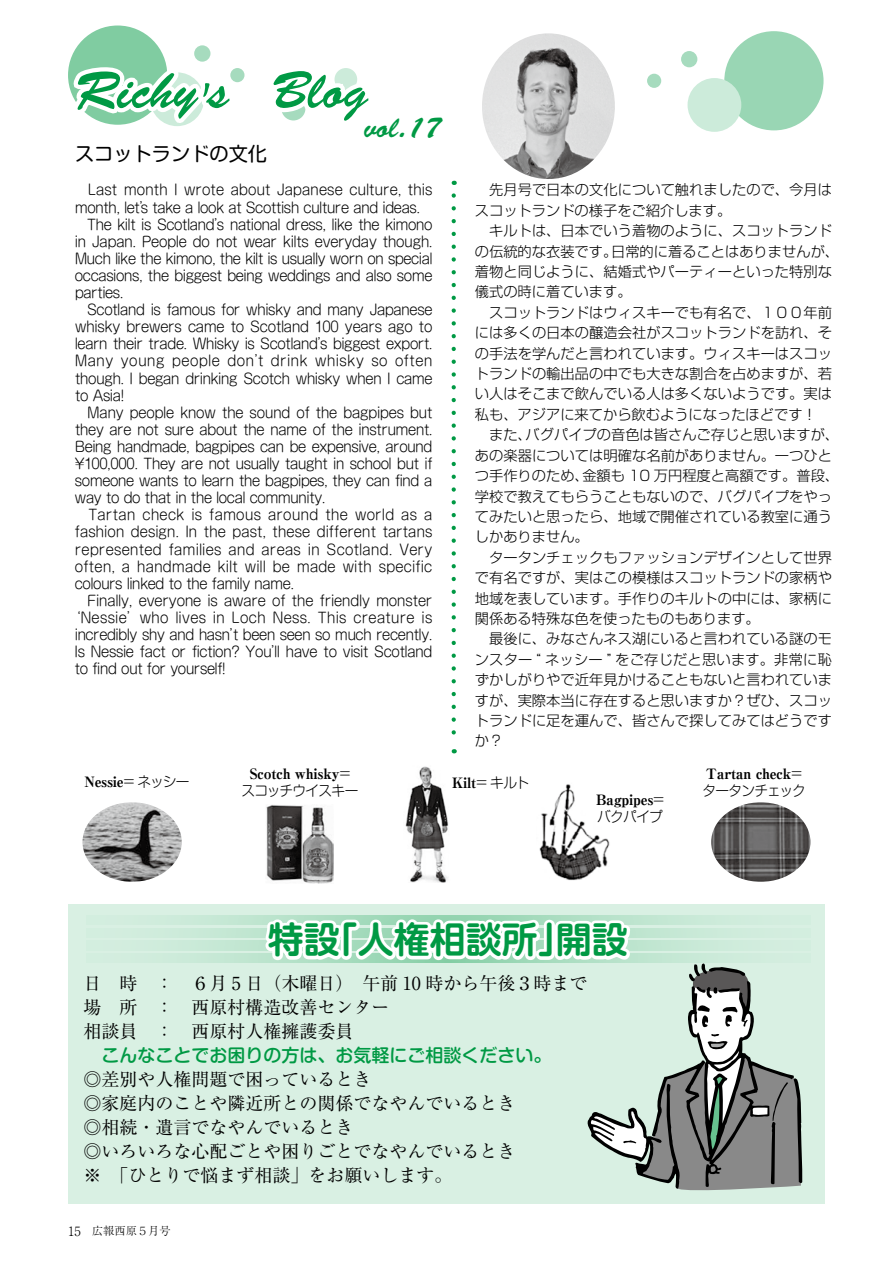
<style>
.page{position:relative;width:893px;height:1263px;background:#fff}
.page>*{position:absolute;margin:0;border:0;box-sizing:border-box;transform-origin:0 0}
.t1{font:52.5px "Brush Script Std";color:#094}
.t2{font:700 36px "Shin M Go Pro De";color:#094}
.t3{font:30px "Brush Script Std";color:#094}
.t4{font:19.2px "Shin M Go Pro";color:#000}
.t5{font:18px/24px "Ryumin Pr 6";color:#000}
.t6{font:500 18px "Shin M Go Pro";color:#094}
.t7{font:300 14.25px/17.1px "Shin M Go Pro";letter-spacing:-.025em;color:#000;scale:.96 1}
.t8{font:300 14.25px/20.4px "Shin Go Pr 6";letter-spacing:.005em;color:#000}
.t9{font:800 14.25px "Ryumin Pr 6";letter-spacing:-.02em;color:#000;scale:.96 1}
.t10{font:300 14.25px "Shin M Go Pro";letter-spacing:-.045em;color:#000;scale:.96 1}
.t11{font:300 14.25px "Shin M Go Pro";letter-spacing:-.005em;color:#000;scale:.96 1}
.t12{font:300 14.25px "Shin M Go Pro";letter-spacing:.015em;color:#000;scale:.96 1}
.t13{font:300 14.25px "Shin M Go Pro";color:#000;scale:.96 1}
.t14{font:300 14.25px "Shin M Go Pro";letter-spacing:.02em;color:#000;scale:.96 1}
.t15{font:300 14.25px "Shin M Go Pro";letter-spacing:.01em;color:#000;scale:.96 1}
.t16{font:300 14.25px "Shin M Go Pro";letter-spacing:-.055em;color:#000;scale:.96 1}
.t17{font:300 14.25px "Shin M Go Pro";letter-spacing:.005em;color:#000;scale:.96 1}
.t18{font:300 14.25px "Shin M Go Pro";letter-spacing:-.065em;color:#000;scale:.96 1}
.t19{font:300 12.75px "Ryumin Pr 6";color:#000}
.t20{font:300 11.25px "Ryumin Pr 6";color:#000}
.s1{font-family:"Shin M Go Pro";font-weight:300}
</style>
<div class="page">
<div style="left:68px;top:26px;width:99px;height:99px;background:#80cca1;border-radius:50%"></div>
<div style="left:194px;top:45px;width:16px;height:17px;background:#a6dbbe;border-radius:50%"></div>
<div style="left:230px;top:68px;width:14px;height:14px;background:#a6dbbe;border-radius:50%"></div>
<svg style="left:68px;top:63px;width:171px;height:63px"></svg>
<div style="left:724px;top:31px;width:99px;height:99px;background:#99d6b4;border-radius:50%"></div>
<div style="left:687px;top:78px;width:54px;height:54px;background:#ccebda;border-radius:50%"></div>
<div style="left:681px;top:51px;width:16px;height:16px;background:#a6dbbe;border-radius:50%"></div>
<div style="left:647px;top:74px;width:14px;height:14px;background:#a6dbbe;border-radius:50%"></div>
<img style="left:482px;top:33px;width:133px;height:146px">
<div style="left:68px;top:904px;width:757px;height:299px;background:#d9f0e3"></div>
<img style="left:82px;top:802px;width:100px;height:80px">
<img style="left:266px;top:805px;width:67px;height:71px">
<img style="left:405px;top:766px;width:44px;height:110px">
<img style="left:539px;top:784px;width:71px;height:92px">
<img style="left:711px;top:802px;width:99px;height:74px">
<svg style="left:282px;top:68px;width:175px;height:685px"></svg>
<svg style="left:162px;top:954px;width:99px;height:9px"></svg>
<svg style="left:162px;top:941px;width:99px;height:9px"></svg>
<svg style="left:163px;top:928px;width:98px;height:9px"></svg>
<svg style="left:164px;top:916px;width:97px;height:9px"></svg>
<svg style="left:261px;top:876px;width:541px;height:314px"></svg>
<h1 class="t1" style="left:75px;top:61px;width:156px">Richy s</h1>
<h1 class="t1" style="left:228px;top:81px;width:20px;rotate:90deg">`</h1>
<h1 class="t1" style="left:271px;top:61px;width:99px">Blog</h1>
<h3 class="t3" style="left:365px;top:111px;width:78px">vol.17</h3>
<h3 class="t4" style="left:75px;top:138px;width:194px">スコットランドの文化</h3>
<p class="t7" style="left:88px;top:180px;width:32px">Last</p>
<p class="t7" style="left:75px;top:197px;width:361px">month, lets’take a look at Scottish culture and ideas.</p>
<p class="t7" style="left:87px;top:214px;width:361px">The kilt is Scotland s’ national dress, like the kimono</p>
<p class="t7" style="left:75px;top:231px;width:374px">in Japan. People do not wear kilts everyday though.</p>
<p class="t10" style="left:75px;top:247px;width:374px">Much like the kimono, the kilt is usually worn on special</p>
<p class="t7" style="left:75px;top:265px;width:374px">occasions, the biggest being weddings and also some</p>
<p class="t7" style="left:75px;top:282px;width:52px">parties.</p>
<p class="t7" style="left:87px;top:299px;width:361px">Scotland is famous for whisky and many Japanese</p>
<p class="t7" style="left:75px;top:317px;width:374px">whisky brewers came to Scotland 100 years ago to</p>
<p class="t7" style="left:75px;top:334px;width:374px">learn their trade. Whisky is Scotland s’biggest export.</p>
<p class="t7" style="left:395px;top:351px;width:41px">often</p>
<p class="t7" style="left:124px;top:180px;width:58px">month I</p>
<p class="t7" style="left:231px;top:180px;width:43px">about</p>
<p class="t7" style="left:277px;top:180px;width:70px">Japanese</p>
<p class="t11" style="left:349px;top:179px;width:56px">culture,</p>
<p class="t7" style="left:408px;top:180px;width:27px">this</p>
<p class="t7" style="left:184px;top:180px;width:43px">wrote</p>
<p class="t14" style="left:227px;top:350px;width:85px">don t’ drink</p>
<p class="t7" style="left:75px;top:351px;width:374px">Many<br>though. I began drinking Scotch whisky when I came to Asia!</p>
<p class="t7" style="left:87px;top:402px;width:361px">Many people know the sound of the bagpipes but</p>
<p class="t7" style="left:75px;top:419px;width:374px">they are not sure about the name of the instrument.</p>
<p class="t7" style="left:75px;top:436px;width:374px">Being handmade, bagpipes can be expensive, around</p>
<p class="t7" style="left:75px;top:453px;width:374px">¥100,000. They are not usually taught in school but if</p>
<p class="t7" style="left:75px;top:470px;width:374px">someone wants to learn the bagpipes, they can find a</p>
<p class="t7" style="left:75px;top:488px;width:263px">way to do that in the local community.</p>
<p class="t7" style="left:424px;top:505px;width:10px">a</p>
<p class="t7" style="left:172px;top:351px;width:52px">people</p>
<p class="t7" style="left:315px;top:351px;width:52px">whisky</p>
<p class="t7" style="left:121px;top:351px;width:47px">young</p>
<p class="t7" style="left:371px;top:351px;width:18px">so</p>
<p class="t7" style="left:142px;top:505px;width:45px">check</p>
<p class="t7" style="left:191px;top:505px;width:13px">is</p>
<p class="t7" style="left:209px;top:505px;width:55px">famous</p>
<p class="t7" style="left:268px;top:505px;width:54px">around</p>
<p class="t7" style="left:325px;top:505px;width:25px">the</p>
<p class="t7" style="left:355px;top:505px;width:43px">world</p>
<p class="t7" style="left:88px;top:505px;width:51px">Tartan</p>
<p class="t7" style="left:401px;top:505px;width:18px">as</p>
<p class="t11" style="left:75px;top:521px;width:247px">fashion design. In the past, these</p>
<p class="t11" style="left:317px;top:521px;width:63px">different</p>
<p class="t13" style="left:383px;top:521px;width:53px">tartans</p>
<p class="t12" style="left:75px;top:538px;width:93px">represented</p>
<p class="t13" style="left:169px;top:538px;width:56px">families</p>
<p class="t7" style="left:228px;top:539px;width:29px">and</p>
<p class="t7" style="left:262px;top:539px;width:43px">areas</p>
<p class="t7" style="left:308px;top:539px;width:14px">in</p>
<p class="t15" style="left:327px;top:538px;width:70px">Scotland.</p>
<p class="t7" style="left:399px;top:539px;width:36px">Very</p>
<p class="t7" style="left:75px;top:556px;width:44px">often,</p>
<p class="t7" style="left:75px;top:573px;width:230px">colours linked to the family name.</p>
<p class="t7" style="left:87px;top:590px;width:361px">Finally, everyone is aware of the friendly monster</p>
<p class="t7" style="left:422px;top:607px;width:13px">is</p>
<p class="t17" style="left:137px;top:555px;width:79px">handmade</p>
<p class="t7" style="left:218px;top:556px;width:23px">kilt</p>
<p class="t7" style="left:245px;top:556px;width:24px">will</p>
<p class="t7" style="left:273px;top:556px;width:20px">be</p>
<p class="t7" style="left:297px;top:556px;width:42px">made</p>
<p class="t7" style="left:343px;top:556px;width:32px">with</p>
<p class="t12" style="left:379px;top:555px;width:57px">specific</p>
<p class="t7" style="left:122px;top:556px;width:10px">a</p>
<p class="t7" style="left:75px;top:607px;width:374px;text-indent:-8px">‘Nessie’who<br>incredibly shy and hasn t’been seen so much recently.<br>Is Nessie fact or fiction? You l l’have to visit Scotland to find out for yourself!</p>
<p class="t7" style="left:175px;top:607px;width:34px">lives</p>
<p class="t7" style="left:213px;top:607px;width:14px">in</p>
<p class="t7" style="left:232px;top:607px;width:37px">Loch</p>
<p class="t7" style="left:273px;top:607px;width:42px">Ness.</p>
<p class="t7" style="left:318px;top:607px;width:31px">This</p>
<p class="t12" style="left:354px;top:606px;width:65px">creature</p>
<p class="t9" style="left:85px;top:770px;width:111px">Nessie<span class="s1">= ネッシー</span></p>
<p class="t9" style="left:250px;top:762px;width:106px">Scotch whisky<span class="s1">=</span></p>
<p class="t16" style="left:242px;top:779px;width:123px">スコッチウイスキー</p>
<p class="t8" style="left:475px;top:178px;width:359px">　先月号で日本の文化について触れましたので、今月は</p>
<p class="t8" style="left:475px;top:199px;width:258px">スコットランドの様子をご紹介します。</p>
<p class="t8" style="left:475px;top:219px;width:359px">　キルトは、日本でいう着物のように、スコットランド</p>
<p class="t8" style="left:611px;top:240px;width:229px">日常的に着ることはありませんが、</p>
<p class="t8" style="left:475px;top:240px;width:359px">の伝統的な衣装です。<br>着物と同じように、結婚式やパーティーといった特別な儀式の時に着ています。<br>　スコットランドはウィスキーでも有名で、１００年前には多くの日本の醸造会社がスコットランドを訪れ、その手法を学んだと言われています。ウィスキーはスコットランドの輸出品の中でも大きな割合を占めますが、若い人はそこまで飲んでいる人は多くないようです。実は私も、アジアに来てから飲むようになったほどです!</p>
<p class="t8" style="left:526px;top:423px;width:315px">バグパイプの音色は皆さんご存じと思いますが、</p>
<p class="t8" style="left:475px;top:423px;width:58px">　また、</p>
<p class="t8" style="left:475px;top:444px;width:359px">あの楽器については明確な名前がありません。一つひと</p>
<p class="t8" style="left:582px;top:464px;width:258px">金額も 10 万円程度と高額です。普段、</p>
<p class="t8" style="left:475px;top:464px;width:359px">つ手作りのため、<br>学校で教えてもらうこともないので、バグパイプをやってみたいと思ったら、地域で開催されている教室に通うしかありません。<br>　タータンチェックもファッションデザインとして世界で有名ですが、実はこの模様はスコットランドの家柄や地域を表しています。手作りのキルトの中には、家柄に関係ある特殊な色を使ったものもあります。<br>　最後に、みなさんネス湖にいると言われている謎のモンスター “ ネッシー ” をご存じだと思います。非常に恥ずかしがりやで近年見かけることもないと言われていますが、実際本当に存在すると思いますか？ぜひ、スコットランドに足を運んで、皆さんで探してみてはどうですか?</p>
<p class="t9" style="left:452px;top:771px;width:82px">Kilt<span class="s1">= キルト</span></p>
<p class="t9" style="left:596px;top:788px;width:72px">Bagpipes<span class="s1">=</span></p>
<p class="t7" style="left:597px;top:806px;width:70px">バクパイプ</p>
<p class="t9" style="left:706px;top:762px;width:102px">Tartan check<span class="s1">=</span></p>
<p class="t18" style="left:703px;top:779px;width:109px">タータンチェック</p>
<h2 class="t2" style="left:322px;top:910px;width:253px">「人権相談所」</h2>
<h2 class="t2" style="left:268px;top:910px;width:73px">特設</h2>
<h2 class="t2" style="left:556px;top:910px;width:73px">開設</h2>
<p class="t5" style="left:83px;top:971px;width:505px">日　時　：　６月 5 日（木曜日）　午前 10 時から午後３時まで場　所　：　西原村構造改善センター<br>相談員　：　西原村人権擁護委員</p>
<p class="t6" style="left:83px;top:1041px;width:469px">　こんなことでお困りの方は、お気軽にご相談ください。</p>
<p class="t5" style="left:83px;top:1067px;width:433px">◎差別や人権問題で困っているとき<br>◎家庭内のことや隣近所との関係でなやんでいるとき◎相続・遺言でなやんでいるとき<br>◎いろいろな心配ごとや困りごとでなやんでいるとき※　「ひとりで悩まず相談」をお願いします。</p>
<p class="t20" style="left:81px;top:1222px;width:91px">　広報西原５月号</p>
<p class="t19" style="left:68px;top:1221px;width:14px">15</p>
</div>
